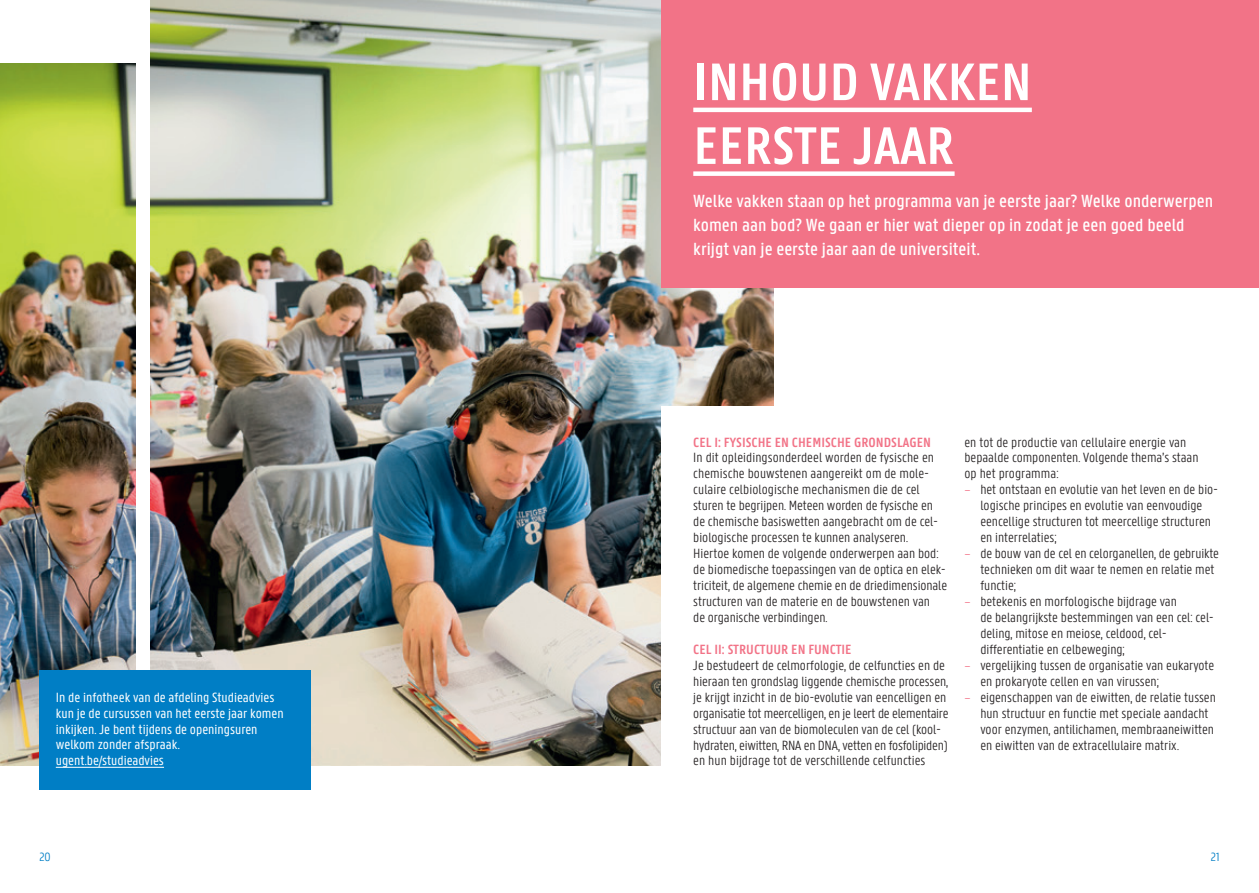
<style>
.page{position:relative;width:1259px;height:893px;background:#fff}
.page>*{position:absolute;margin:0;border:0;box-sizing:border-box;transform-origin:0 0}
.t1{font:600 56.25px/63.8px "U Gent Panno Text";color:#fff}
.t2{font:500 18.75px/23.9px "U Gent Panno Text";color:#fff}
.t3{font:300 14.25px/15.9px "U Gent Panno Text";color:#231f20}
.t4{font:14.25px/15.9px "U Gent Panno Text";color:#fff}
.t5{font:600 14.25px "U Gent Panno Text";color:#f27387}
.t6{font:300 12.75px "U Gent Panno Text";color:#007ec5}
.s1{color:#f27387}
</style>
<div class="page">
<img style="left:151px;top:0;width:622px;height:765px">
<img style="left:0;top:64px;width:135px;height:701px">
<div style="left:661px;top:0;width:598px;height:287px;background:#f27387"></div>
<hr style="left:693px;top:108px;width:339px;height:4px;background:#fff">
<div style="left:693px;top:171px;width:261px;height:5px;background:#fff"></div>
<div style="left:661px;top:407px;width:319px;height:438px;background:#fff"></div>
<div style="left:40px;top:670px;width:271px;height:119px;background:#007ec5"></div>
<hr style="left:56px;top:767px;width:108px;height:1px;background:#fff">
<p class="t4" style="left:56px;top:689px;width:229px">In de infotheek van de afdeling Studieadvies kun je de cursussen van het eerste jaar komen inkijken. Je bent tijdens de openingsuren welkom zonder afspraak. ugent.be/studieadvies</p>
<h1 class="t1" style="left:693px;top:49px;width:340px">INHOUD VAKKEN<br>EERSTE JAAR</h1>
<h2 class="t2" style="left:693px;top:189px;width:521px">Welke vakken staan op het programma van je eerste jaar? Welke onderwerpen komen aan bod? We gaan er hier wat dieper op in zodat je een goed beeld krijgt van je eerste jaar aan de universiteit.</h2>
<p class="t5" style="left:693px;top:433px;width:239px">CEL I: FYSISCHE EN CHEMISCHE GRONDSLAGEN</p>
<p class="t3" style="left:693px;top:450px;width:255px">In dit opleidingsonderdeel worden de fysische en chemische bouwstenen aangereikt om de mole&shy;culaire celbiologische mechanismen die de cel sturen te begrijpen. Meteen worden de fysische en de chemische basiswetten aangebracht om de cel&shy;biologische processen te kunnen analyseren.<br>Hiertoe komen de volgende onderwerpen aan bod: de biomedische toepassingen van de optica en elek&shy;triciteit, de algemene chemie en de driedimensionale structuren van de materie en de bouwstenen van<br>de organische verbindingen.</p>
<p class="t5" style="left:693px;top:641px;width:160px">CEL II: STRUCTUUR EN FUNCTIE</p>
<p class="t3" style="left:693px;top:657px;width:257px">Je bestudeert de celmorfologie, de celfuncties en de hieraan ten grondslag liggende chemische processen, je krijgt inzicht in de bio-evolutie van eencelligen en organisatie tot meercelligen, en je leert de elementaire structuur aan van de biomoleculen van de cel (kool&shy;hydraten, eiwitten, RNA en DNA, vetten en fosfolipiden) en hun bijdrage tot de verschillende celfuncties</p>
<p class="t3" style="left:964px;top:434px;width:236px">en tot de productie van cellulaire energie van bepaalde componenten. Volgende thema’s staan op het programma:</p>
<p class="t3" style="left:980px;top:482px;width:239px;text-indent:-16px"><span class="s1">–</span> het ontstaan en evolutie van het leven en de bio&shy;logische principes en evolutie van eenvoudige eencellige structuren tot meercellige structuren en interrelaties;</p>
<p class="t3" style="left:980px;top:545px;width:240px;text-indent:-16px"><span class="s1">–</span> de bouw van de cel en celorganellen, de gebruikte technieken om dit waar te nemen en relatie met functie;</p>
<p class="t3" style="left:980px;top:593px;width:235px;text-indent:-16px"><span class="s1">–</span> betekenis en morfologische bijdrage van<br>de belangrijkste bestemmingen van een cel: cel&shy;deling, mitose en meiose, celdood, cel&shy;differentiatie en celbeweging;</p>
<p class="t3" style="left:980px;top:657px;width:235px;text-indent:-16px"><span class="s1">–</span> vergelijking tussen de organisatie van eukaryote en prokaryote cellen en van virussen;</p>
<p class="t3" style="left:980px;top:689px;width:237px;text-indent:-16px"><span class="s1">–</span> eigenschappen van de eiwitten, de relatie tussen hun structuur en functie met speciale aandacht voor enzymen, antilichamen, membraaneiwitten en eiwitten van de extracellulaire matrix.</p>
<p class="t6" style="left:39px;top:849px;width:13px">20</p>
<p class="t6" style="left:1211px;top:849px;width:10px">21</p>
</div>
